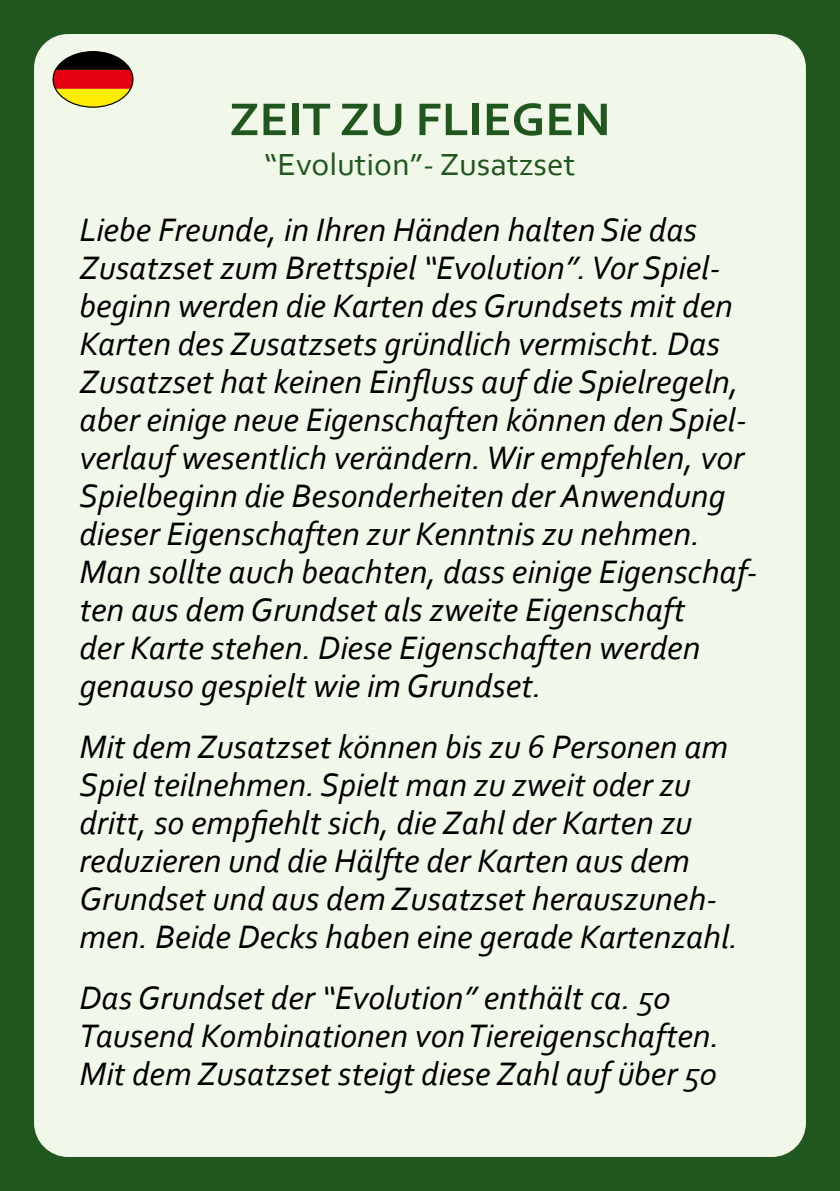
<style>
.page{position:relative;width:840px;height:1191px;background:#fff}
.page>*{position:absolute;margin:0;border:0;box-sizing:border-box;transform-origin:0 0}
.t1{font:700 48px "Corbel";color:#1f571e;scale:1.05 1}
.t2{font:italic 34px/38px "Corbel";color:#000}
.t3{font:32px "Corbel";color:#1f571e;scale:1.05 1}
</style>
<div class="page">
<div style="left:0;top:0;width:839px;height:1191px;background:#1f571e"></div>
<div style="left:34px;top:34px;width:771px;height:1123px;background:#f1f7e9;border-radius:34px"></div>
<svg style="left:52px;top:51px;width:81px;height:57px"></svg>
<h1 class="t1" style="left:229px;top:89px;width:364px">ZEIT ZU FLIEGEN</h1>
<p class="t3" style="left:264px;top:145px;width:298px">“Evolution”- Zusatzset</p>
<p class="t2" style="left:79px;top:210px;width:679px">Liebe Freunde, in Ihren Händen halten Sie das Zusatzset zum Brettspiel “Evolution”. Vor Spiel&shy;beginn werden die Karten des Grundsets mit den Karten des Zusatzsets gründlich vermischt. Das Zusatzset hat keinen Einfluss auf die Spielregeln, aber einige neue Eigenschaften können den Spiel&shy;verlauf wesentlich verändern. Wir empfehlen, vor Spielbeginn die Besonderheiten der Anwendung dieser Eigenschaften zur Kenntnis zu nehmen.<br>Man sollte auch beachten, dass einige Eigenschaf&shy;ten aus dem Grundset als zweite Eigenschaft<br>der Karte stehen. Diese Eigenschaften werden genauso gespielt wie im Grundset.</p>
<p class="t2" style="left:79px;top:726px;width:660px">Mit dem Zusatzset können bis zu 6 Personen am Spiel teilnehmen. Spielt man zu zweit oder zu dritt, so empfiehlt sich, die Zahl der Karten zu reduzieren und die Hälfte der Karten aus dem Grundset und aus dem Zusatzset herauszuneh&shy;men. Beide Decks haben eine gerade Kartenzahl.</p>
<p class="t2" style="left:79px;top:977px;width:641px">Das Grundset der “Evolution” enthält ca. 50<br>Tausend Kombinationen von Tiereigenschaften.<br>Mit dem Zusatzset steigt diese Zahl auf über 50</p>
</div>
